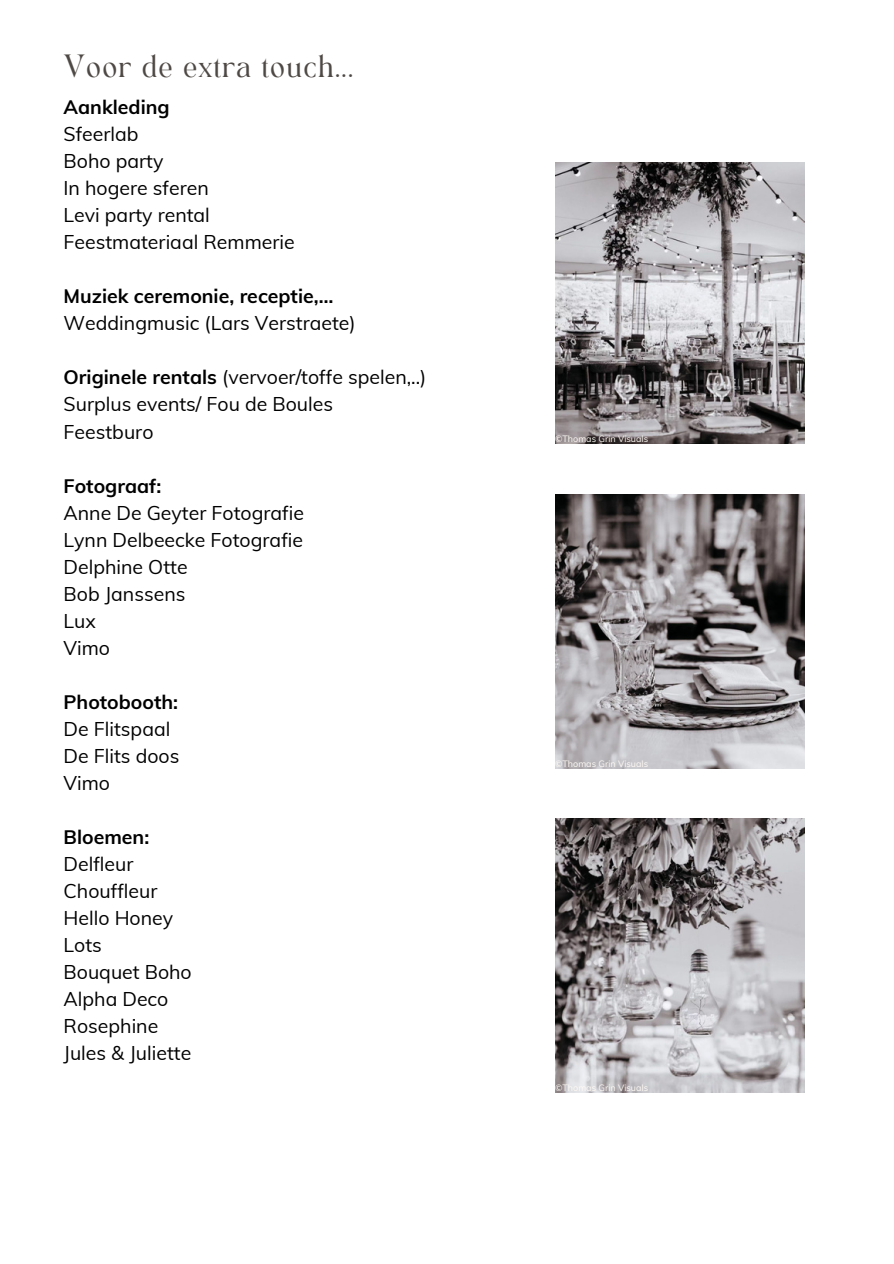
<style>
.page{position:relative;width:894px;height:1264px;background:#fff}
.page>*{position:absolute;margin:0;border:0;box-sizing:border-box;transform-origin:0 0}
.t1{font:22.5px "TAN Angleton";color:#4e4945}
.t2{font:19.5px/27px "Muli";color:#000}
.t3{font:9px "Muli";color:#fffaf5}
.s1{font-weight:700}
</style>
<div class="page">
<img style="left:555px;top:495px;width:249px;height:273px">
<img style="left:555px;top:818px;width:249px;height:274px">
<img style="left:555px;top:163px;width:249px;height:281px">
<h1 class="t1" style="left:64px;top:54px;width:291px">Voor de extra touch...</h1>
<h2 class="t2" style="left:64px;top:93px;width:233px"><span class="s1">Aankleding<br></span>Sfeerlab<br>Boho party<br>In hogere sferen<br>Levi party rental<br>Feestmateriaal Remmerie</h2>
<h2 class="t2" style="left:64px;top:282px;width:293px"><span class="s1">Muziek ceremonie, receptie,…<br></span>Weddingmusic (Lars Verstraete)</h2>
<h2 class="t2" style="left:64px;top:363px;width:364px"><span class="s1">Originele rentals</span> (vervoer/toffe spelen,..)<br>Surplus events/ Fou de Boules<br>Feestburo</h2>
<h2 class="t2" style="left:64px;top:471px;width:242px"><span class="s1">Fotograaf:<br></span>Anne De Geyter Fotografie<br>Lynn Delbeecke Fotografie<br>Delphine Otte<br>Bob Janssens<br>Lux<br>Vimo</h2>
<h2 class="t2" style="left:64px;top:687px;width:117px"><span class="s1">Photobooth:<br></span>De Flitspaal<br>De Flits doos<br>Vimo</h2>
<h2 class="t2" style="left:64px;top:822px;width:130px"><span class="s1">Bloemen:<br></span>Delfleur<br>Chouffleur<br>Hello Honey<br>Lots<br>Bouquet Boho<br>Alpha Deco<br>Rosephine<br>Jules &amp; Juliette</h2>
<p class="t3" style="left:555px;top:433px;width:95px">©Thomas Grin Visuals</p>
<p class="t3" style="left:555px;top:757px;width:95px">©Thomas Grin Visuals</p>
<p class="t3" style="left:555px;top:1081px;width:95px">©Thomas Grin Visuals</p>
</div>
